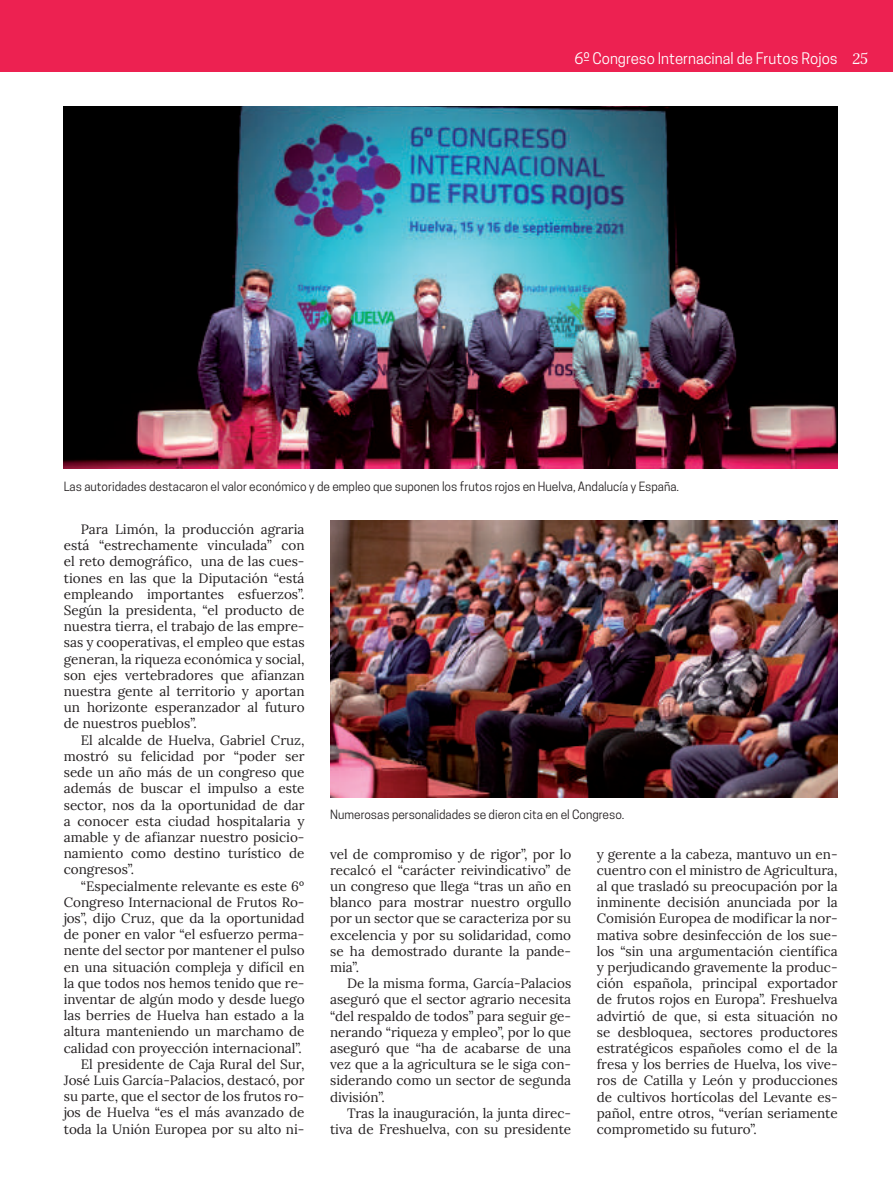
<style>
.page{position:relative;width:893px;height:1191px;background:#fff}
.page>*{position:absolute;margin:0;border:0;box-sizing:border-box;transform-origin:0 0}
.t1{font:15px "Cooper Hewitt";color:#fff}
.t2{font:13.5px/16.2px "Lora";color:#231f20;text-align:justify}
.t3{font:12px "Cooper Hewitt";color:#231f20}
.s1{font-family:"Lora";font-style:italic}
</style>
<div class="page">
<div style="left:0;top:0;width:893px;height:72px;background:#ed2151"></div>
<img style="left:64px;top:106px;width:774px;height:363px">
<img style="left:330px;top:520px;width:508px;height:277px">
<p class="t1" style="left:574px;top:50px;width:295px">6º Congreso Internacinal de Frutos Rojos <span class="s1">25</span></p>
<p class="t3" style="left:64px;top:479px;width:617px">Las autoridades destacaron el valor económico y de empleo que suponen los frutos rojos en Huelva, Andalucía y España.</p>
<p class="t2" style="left:64px;top:520px;width:242px;text-indent:17px">Para Limón, la producción agraria está “estrechamente vinculada” con el reto demográfico, una de las cues&shy;tiones en las que la Diputación “está empleando importantes esfuerzos”.<br>Según la presidenta, “el producto de nuestra tierra, el trabajo de las empre&shy;sas y cooperativas, el empleo que estas generan, la riqueza económica y social, son ejes vertebradores que afianzan nuestra gente al territorio y aportan un horizonte esperanzador al futuro de nuestros pueblos”.</p>
<p class="t2" style="left:64px;top:731px;width:242px;text-indent:17px">El alcalde de Huelva, Gabriel Cruz, mostró su felicidad por “poder ser sede un año más de un congreso que además de buscar el impulso a este sector, nos da la oportunidad de dar a conocer esta ciudad hospitalaria y amable y de afianzar nuestro posicio&shy;namiento como destino turístico de congresos”.</p>
<p class="t2" style="left:64px;top:876px;width:242px;text-align:right">“Especialmente relevante es este 6º Congreso Internacional de Frutos Ro&shy;jos”, dijo Cruz, que da la oportunidad de poner en valor “el esfuerzo perma&shy;nente del sector por mantener el pulso en una situación compleja y difícil en la que todos nos hemos tenido que re&shy;inventar de algún modo y desde luego las berries de Huelva han estado a la altura manteniendo un marchamo de calidad con proyección internacional”.<br>El presidente de Caja Rural del Sur, José Luis García-Palacios, destacó, por su parte, que el sector de los frutos ro&shy;jos de Huelva “es el más avanzado de toda la Unión Europea por su alto ni-</p>
<p class="t3" style="left:330px;top:807px;width:296px">Numerosas personalidades se dieron cita en el Congreso.</p>
<p class="t2" style="left:330px;top:844px;width:243px">vel de compromiso y de rigor”, por lo recalcó el “carácter reivindicativo” de un congreso que llega “tras un año en blanco para mostrar nuestro orgullo por un sector que se caracteriza por su excelencia y por su solidaridad, como se ha demostrado durante la pande&shy;mia”.</p>
<p class="t2" style="left:330px;top:974px;width:243px;text-indent:17px">De la misma forma, García-Palacios aseguró que el sector agrario necesita “del respaldo de todos” para seguir ge&shy;nerando “riqueza y empleo”, por lo que aseguró que “ha de acabarse de una vez que a la agricultura se le siga con&shy;siderando como un sector de segunda división”.</p>
<p class="t2" style="left:330px;top:1104px;width:243px;text-align:right">Tras la inauguración, la junta direc&shy;tiva de Freshuelva, con su presidente</p>
<p class="t2" style="left:597px;top:844px;width:242px">y gerente a la cabeza, mantuvo un en&shy;cuentro con el ministro de Agricultura, al que trasladó su preocupación por la inminente decisión anunciada por la Comisión Europea de modificar la nor&shy;mativa sobre desinfección de los sue&shy;los “sin una argumentación científica y perjudicando gravemente la produc&shy;ción española, principal exportador de frutos rojos en Europa”. Freshuelva advirtió de que, si esta situación no se desbloquea, sectores productores estratégicos españoles como el de la fresa y los berries de Huelva, los vive&shy;ros de Catilla y León y producciones de cultivos hortícolas del Levante es&shy;pañol, entre otros, “verían seriamente comprometido su futuro”.</p>
</div>
